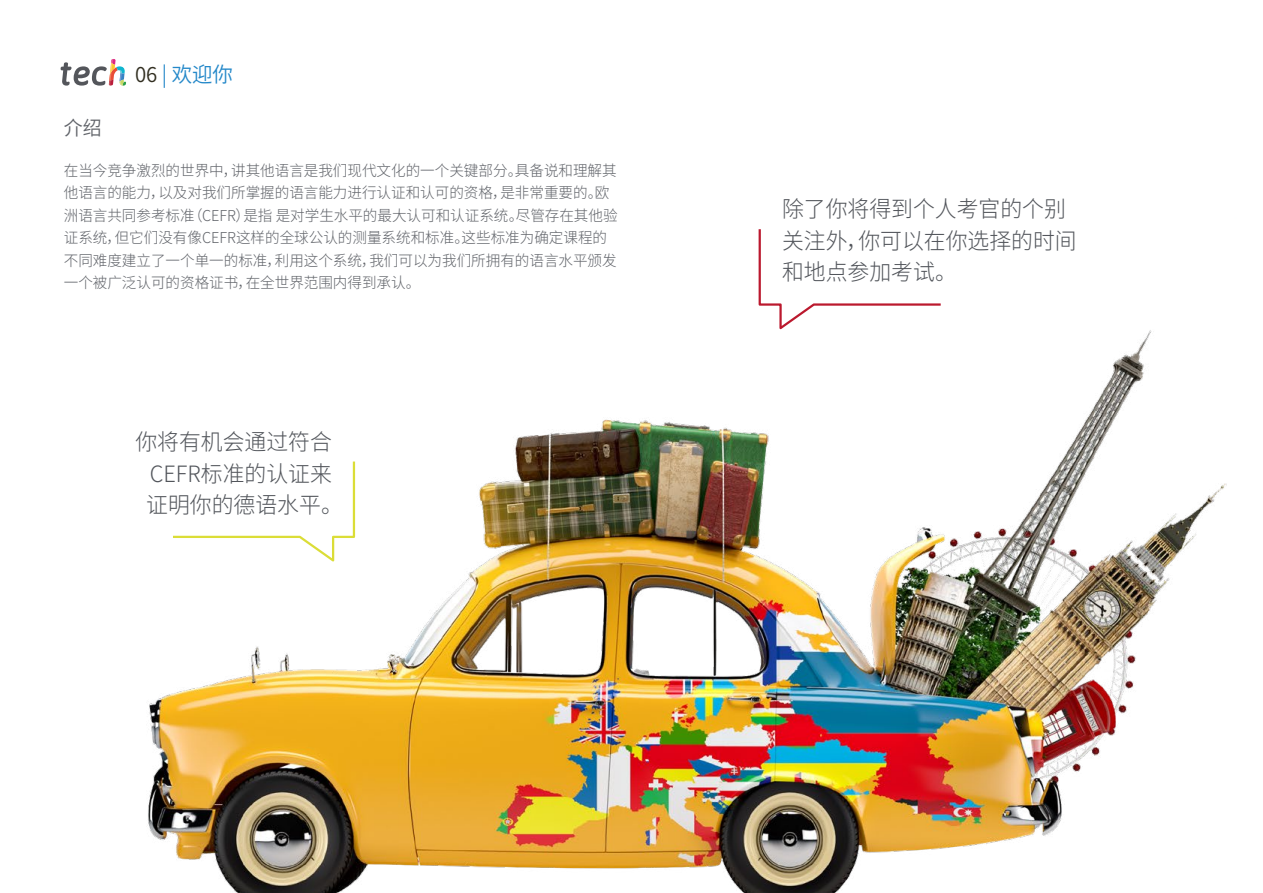
<style>
.page{position:relative;width:1263px;height:893px;background:#fff}
.page>*{position:absolute;margin:0;border:0;box-sizing:border-box;transform-origin:0 0}
.t1{font:300 22.5px/31.5px "Source Han Sans CN";color:#52555b;text-align:center}
.t2{font:21px "Source Han Sans CN";color:#2488c9}
.t3{font:19.5px "Source Han Sans CN";color:#61646a}
.t4{font:300 15px/22.5px "Source Han Sans CN";color:#61646a}
.s1{color:#312e20}
</style>
<div class="page">
<img style="left:148px;top:330px;width:1020px;height:563px">
<img style="left:1168px;top:483px;width:59px;height:98px">
<svg style="left:171px;top:459px;width:185px;height:106px"></svg>
<svg style="left:757px;top:229px;width:186px;height:103px"></svg>
<svg style="left:61px;top:59px;width:65px;height:27px"></svg>
<h3 class="t3" style="left:64px;top:116px;width:39px">介绍</h3>
<h2 class="t2" style="left:135px;top:63px;width:99px"><span class="s1">06</span> | 欢迎你</h2>
<p class="t4" style="left:64px;top:159px;width:555px">在当今竞争激烈的世界中，讲其他语言是我们现代文化的一个关键部分。具备说和理解其他语言的能力，以及对我们所掌握的语言能力进行认证和认可的资格，是非常重要的。欧洲语言共同参考标准（CEFR）是指 是对学生水平的最大认可和认证系统。尽管存在其他验证系统，但它们没有像CEFR这样的全球公认的测量系统和标准。这些标准为确定课程的不同难度建立了一个单一的标准，利用这个系统，我们可以为我们所拥有的语言水平颁发一个被广泛认可的资格证书，在全世界范围内得到承认。</p>
<h1 class="t1" style="left:135px;top:427px;width:209px">你将有机会通过符合<br>CEFR标准的认证来证明你的德语水平。</h1>
<h1 class="t1" style="left:782px;top:194px;width:296px;text-align:left">除了你将得到个人考官的个别关注外，你可以在你选择的时间和地点参加考试。</h1>
</div>
